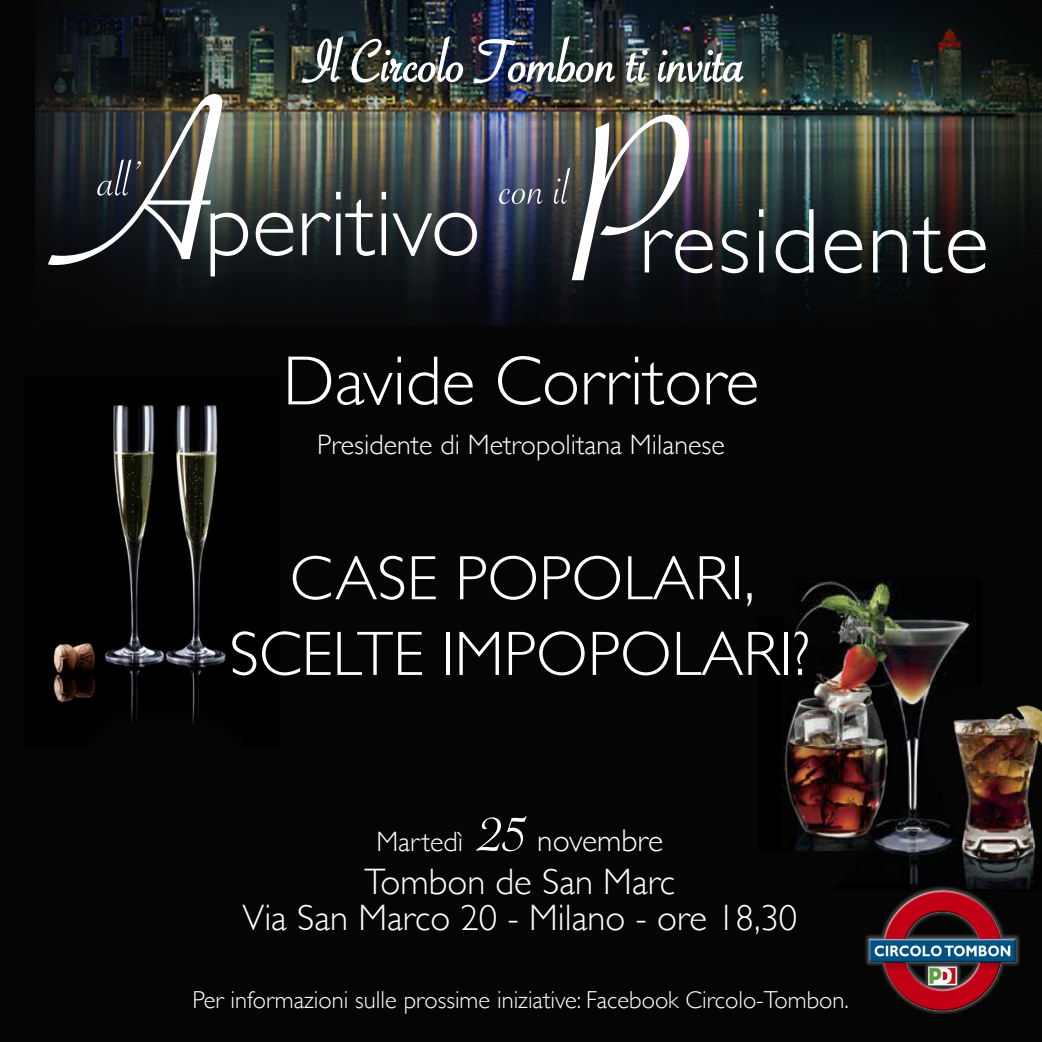
<style>
.page{position:relative;width:1042px;height:1042px;background:#fff}
.page>*{position:absolute;margin:0;border:0;box-sizing:border-box;transform-origin:0 0}
.t1{font:252px "Savoye Let Plain";color:#fff}
.t2{font:300 92.75px "Gill Sans";letter-spacing:.02em;color:#fff}
.t3{font:300 92.75px "Gill Sans";color:#fff}
.t4{font:82.25px "Savoye Let Plain";color:#fff}
.t5{font:300 70px "Gill Sans";color:#fff}
.t6{font:300 63px/75.6px "Gill Sans";color:#fff;text-align:center}
.t7{font:52.5px "Savoye Let Plain";color:#fff}
.t8{font:300 36.75px/36.8px "Gill Sans";color:#fff;text-align:center}
.t9{font:300 31.5px "Gill Sans";color:#fff}
.t10{font:300 28px "Gill Sans";color:#fff}
.t11{font:300 24.5px "Gill Sans";color:#fff}
</style>
<div class="page">
<img style="left:0;top:0;width:1042px;height:1042px">
<img style="left:859px;top:879px;width:162px;height:138px">
<img style="left:300px;top:34px;width:445px;height:59px">
<h1 class="t1" style="left:58px;top:14px;width:166px">A</h1>
<h3 class="t7" style="left:98px;top:144px;width:46px">all’</h3>
<h2 class="t3" style="left:205px;top:152px;width:278px">peritivo</h2>
<h1 class="t1" style="left:563px;top:35px;width:121px">P</h1>
<h3 class="t7" style="left:500px;top:153px;width:71px">con il</h3>
<h2 class="t2" style="left:639px;top:169px;width:352px">residente</h2>
<h3 class="t5" style="left:283px;top:326px;width:478px">Davide Corritore</h3>
<p class="t10" style="left:317px;top:422px;width:409px">Presidente di Metropolitana Milanese</p>
<h3 class="t6" style="left:229px;top:538px;width:582px">CASE POPOLARI,<br>SCELTE IMPOPOLARI?</h3>
<p class="t10" style="left:376px;top:819px;width:88px">Martedì</p>
<h3 class="t4" style="left:481px;top:770px;width:49px">25</h3>
<p class="t9" style="left:537px;top:815px;width:127px">novembre</p>
<h3 class="t8" style="left:242px;top:861px;width:556px">Tombon de San Marc<br>Via San Marco 20 - Milano - ore 18,30</h3>
<p class="t11" style="left:193px;top:980px;width:658px">Per informazioni sulle prossime iniziative: Facebook Circolo-Tombon.</p>
</div>
